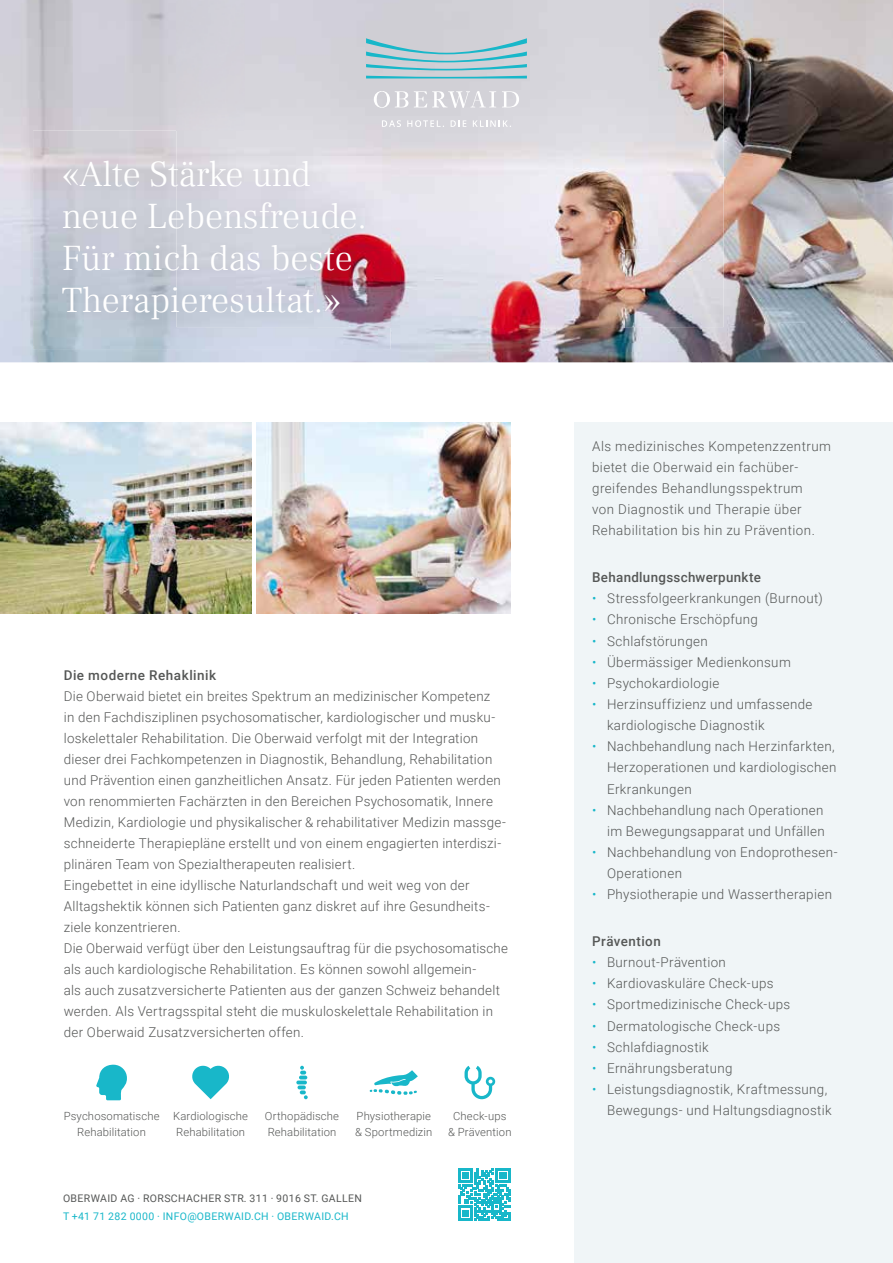
<style>
.page{position:relative;width:893px;height:1263px;background:#fff}
.page>*{position:absolute;margin:0;border:0;box-sizing:border-box;transform-origin:0 0}
.t1{font:300 36px/42px "Frank Ruhl Libre";color:#fff}
.t2{font:300 13.5px/21px "Roboto";letter-spacing:.025em;color:#555756}
.t3{font:500 13.5px "Roboto";letter-spacing:.03em;color:#555756}
.t4{font:300 11.25px/16.5px "Roboto";letter-spacing:.01em;color:#555756}
.t5{font:10.5px "Roboto";letter-spacing:.035em;color:#555756}
.t6{font:10.5px "Roboto";letter-spacing:.035em;color:#18b7c9}
.s1{color:#18b7c9}
</style>
<div class="page">
<img style="left:702px;top:0;width:191px;height:362px">
<img style="left:38px;top:327px;width:664px;height:35px">
<img style="left:0;top:423px;width:251px;height:191px">
<img style="left:257px;top:423px;width:253px;height:191px">
<div style="left:574px;top:423px;width:319px;height:840px;background:#f0f5f7"></div>
<svg style="left:465px;top:1066px;width:30px;height:33px"></svg>
<svg style="left:370px;top:1070px;width:48px;height:25px"></svg>
<svg style="left:192px;top:1065px;width:37px;height:34px"></svg>
<svg style="left:299px;top:1066px;width:8px;height:13px"></svg>
<svg style="left:296px;top:1080px;width:11px;height:4px"></svg>
<svg style="left:297px;top:1085px;width:11px;height:14px"></svg>
<svg style="left:96px;top:1064px;width:31px;height:36px"></svg>
<svg style="left:458px;top:1168px;width:52px;height:52px"></svg>
<img style="left:624px;top:0;width:99px;height:327px">
<img style="left:391px;top:249px;width:233px;height:78px">
<img style="left:245px;top:0;width:403px;height:249px">
<svg style="left:382px;top:120px;width:19px;height:7px"></svg>
<svg style="left:407px;top:120px;width:37px;height:7px"></svg>
<svg style="left:451px;top:120px;width:15px;height:7px"></svg>
<svg style="left:473px;top:120px;width:38px;height:7px"></svg>
<svg style="left:374px;top:91px;width:145px;height:17px"></svg>
<svg style="left:366px;top:38px;width:161px;height:40px;background:#a7cad2"></svg>
<img style="left:33px;top:131px;width:358px;height:218px">
<img style="left:176px;top:131px;width:215px;height:196px">
<img style="left:245px;top:131px;width:146px;height:118px">
<h1 class="t1" style="left:62px;top:153px;width:307px">«Alte Stärke und neue Lebensfreude.<br>Für mich das beste<br>Therapieresultat.»</h1>
<p class="t3" style="left:64px;top:666px;width:154px">Die moderne Rehaklinik</p>
<p class="t2" style="left:64px;top:685px;width:446px">Die Oberwaid bietet ein breites Spektrum an medizinischer Kompetenz<br>in den Fachdisziplinen psychosomatischer, kardiologischer und musku&shy;loskelettaler Rehabilitation. Die Oberwaid verfolgt mit der Integration dieser drei Fachkompetenzen in Diagnostik, Behandlung, Rehabilitation und Prävention einen ganzheitlichen Ansatz. Für jeden Patienten werden von renommierten Fachärzten in den Bereichen Psychosomatik, Innere Medizin, Kardiologie und physikalischer &amp; rehabilitativer Medizin massge&shy;schneiderte Therapiepläne erstellt und von einem engagierten interdiszi&shy;plinären Team von Spezialtherapeuten realisiert.<br>Eingebettet in eine idyllische Naturlandschaft und weit weg von der Alltagshektik können sich Patienten ganz diskret auf ihre Gesundheits&shy;ziele konzentrieren.<br>Die Oberwaid verfügt über den Leistungsauftrag für die psychosomatische als auch kardiologische Rehabilitation. Es können sowohl allgemein-<br>als auch zusatzversicherte Patienten aus der ganzen Schweiz behandelt werden. Als Vertragsspital steht die muskuloskelettale Rehabilitation in der Oberwaid Zusatzversicherten offen.</p>
<p class="t4" style="left:64px;top:1107px;width:97px;text-align:center">Psychosomatische<br>Rehabilitation</p>
<p class="t4" style="left:173px;top:1107px;width:76px">Kardiologische<br>Rehabilitation</p>
<p class="t4" style="left:265px;top:1107px;width:76px">Orthopädische<br>Rehabilitation</p>
<p class="t4" style="left:355px;top:1107px;width:79px">Physiotherapie &amp; Sportmedizin</p>
<p class="t4" style="left:448px;top:1107px;width:65px;text-align:center">Check-ups<br>&amp; Prävention</p>
<p class="t5" style="left:63px;top:1191px;width:300px">OBERWAID AG · RORSCHACHER STR. 311 · 9016 ST. GALLEN</p>
<p class="t6" style="left:63px;top:1209px;width:287px">T +41 71 282 0000 · INFO@OBERWAID.CH · OBERWAID.CH</p>
<p class="t2" style="left:592px;top:435px;width:241px">Als medizinisches Kompetenzzentrum bietet die Oberwaid ein fachüber&shy;greifendes Behandlungsspektrum<br>von Diagnostik und Therapie über Rehabilitation bis hin zu Prävention.</p>
<p class="t3" style="left:592px;top:568px;width:170px">Behandlungsschwerpunkte</p>
<p class="t2" style="left:592px;top:587px;width:232px"><span class="s1">•</span> Stressfolgeerkrankungen (Burnout)</p>
<p class="t2" style="left:592px;top:609px;width:167px"><span class="s1">•</span> Chronische Erschöpfung</p>
<p class="t2" style="left:592px;top:630px;width:117px"><span class="s1">•</span> Schlafstörungen</p>
<p class="t2" style="left:592px;top:651px;width:200px"><span class="s1">•</span> Übermässiger Medienkonsum</p>
<p class="t2" style="left:592px;top:672px;width:129px"><span class="s1">•</span> Psychokardiologie</p>
<p class="t2" style="left:607px;top:693px;width:207px;text-indent:-15px"><span class="s1">•</span> Herzinsuffizienz und umfassende kardiologische Diagnostik</p>
<p class="t2" style="left:607px;top:735px;width:231px;text-indent:-15px"><span class="s1">•</span> Nachbehandlung nach Herzinfarkten,<br>Herzoperationen und kardiologischen<br>Erkrankungen</p>
<p class="t2" style="left:592px;top:799px;width:234px;text-align:right"><span class="s1">•</span> Nachbehandlung nach Operationen im Bewegungsapparat und Unfällen</p>
<p class="t2" style="left:607px;top:841px;width:232px;text-indent:-15px"><span class="s1">•</span> Nachbehandlung von Endoprothesen-<br>Operationen</p>
<p class="t2" style="left:592px;top:883px;width:241px"><span class="s1">•</span> Physiotherapie und Wassertherapien</p>
<p class="t3" style="left:592px;top:932px;width:70px">Prävention</p>
<p class="t2" style="left:592px;top:951px;width:135px"><span class="s1">•</span> Burnout-Prävention</p>
<p class="t2" style="left:592px;top:972px;width:183px"><span class="s1">•</span> Kardiovaskuläre Check-ups</p>
<p class="t2" style="left:592px;top:994px;width:200px"><span class="s1">•</span> Sportmedizinische Check-ups</p>
<p class="t2" style="left:592px;top:1015px;width:189px"><span class="s1">•</span> Dermatologische Check-ups</p>
<p class="t2" style="left:592px;top:1036px;width:118px"><span class="s1">•</span> Schlafdiagnostik</p>
<p class="t2" style="left:592px;top:1057px;width:142px"><span class="s1">•</span> Ernährungsberatung</p>
<p class="t2" style="left:607px;top:1078px;width:226px;text-indent:-15px"><span class="s1">•</span> Leistungsdiagnostik, Kraftmessung,<br>Bewegungs- und Haltungsdiagnostik</p>
</div>
